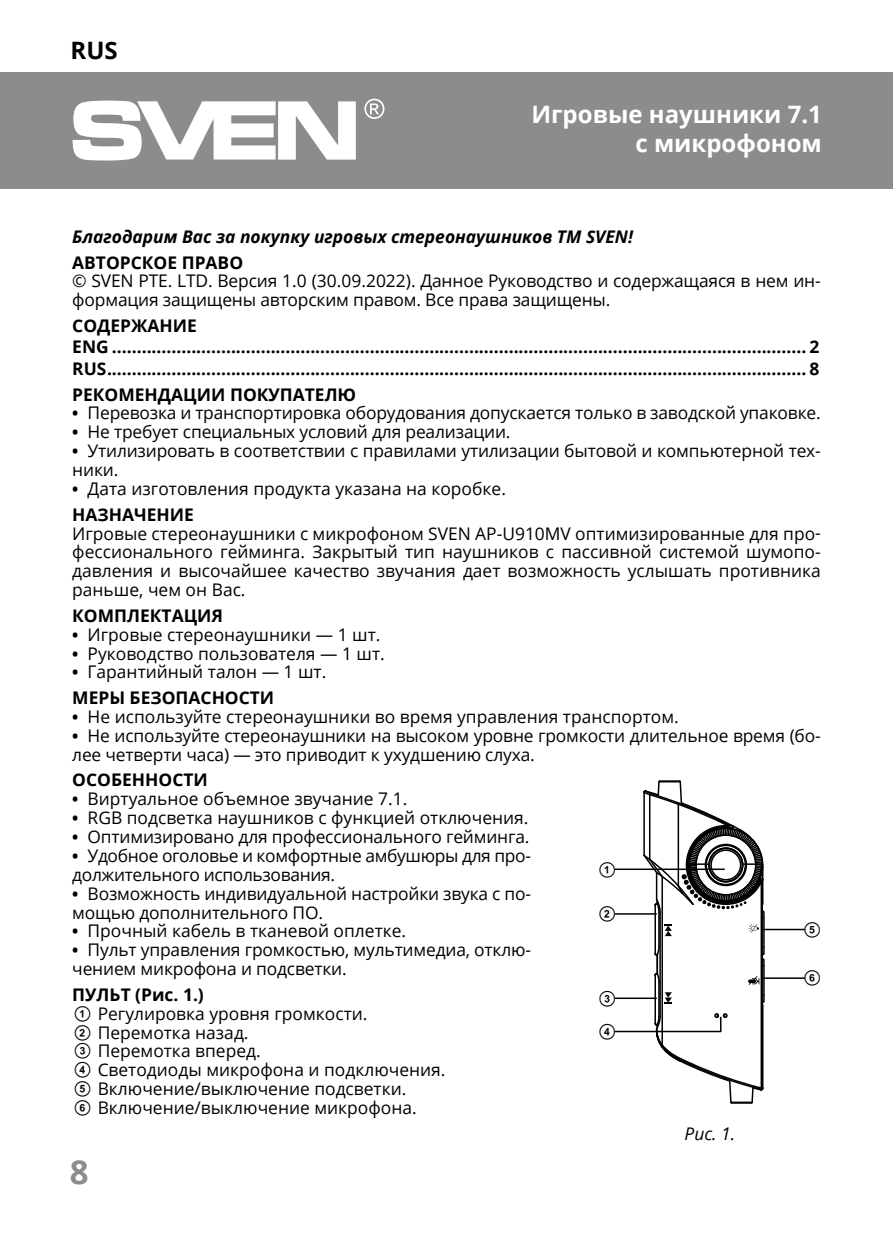
<style>
.page{position:relative;width:893px;height:1259px;background:#fff}
.page>*{position:absolute;margin:0;border:0;box-sizing:border-box;transform-origin:0 0}
.t1{font:700 33px "Open Sans";color:#8a8c8e}
.t2{font:700 24px/28.5px "Open Sans";color:#fff;text-align:right}
.t3{font:700 24px "Open Sans";color:#000}
.t4{font:17.4px/18.9px "Open Sans";letter-spacing:-.01em;color:#000}
.t5{font:700 17.4px/21.6px "Open Sans";color:#000}
.t6{font:italic 700 17.4px "Open Sans";color:#000}
.t7{font:italic 17.4px "Open Sans";color:#000}
.t8{font:17.4px/33.3px "SVEN";color:#000}
.s1{font-weight:700;font-size:16.5px}
.s2{font-weight:700}
.s3{font-family:"SVEN"}
</style>
<div class="page">
<div style="left:0;top:72px;width:893px;height:117px;background:#8a8c8e"></div>
<svg style="left:73px;top:101px;width:283px;height:59px"></svg>
<svg style="left:364px;top:99px;width:20px;height:20px"></svg>
<hr style="left:654px;top:905px;width:2px;height:48px;background:#000">
<hr style="left:654px;top:975px;width:2px;height:48px;background:#000">
<hr style="left:658px;top:912px;width:2px;height:34px;background:#000">
<hr style="left:658px;top:982px;width:2px;height:34px;background:#000">
<hr style="left:659px;top:912px;width:2px;height:104px;background:#000">
<hr style="left:661px;top:876px;width:2px;height:169px;background:#000">
<hr style="left:761px;top:881px;width:2px;height:206px;background:#000">
<hr style="left:763px;top:966px;width:2px;height:29px;background:#000">
<svg style="left:760px;top:993px;width:5px;height:14px"></svg>
<hr style="left:763px;top:918px;width:2px;height:29px;background:#000">
<svg style="left:760px;top:946px;width:5px;height:21px"></svg>
<svg style="left:654px;top:945px;width:6px;height:38px"></svg>
<svg style="left:665px;top:992px;width:7px;height:12px"></svg>
<svg style="left:642px;top:780px;width:124px;height:156px"></svg>
<svg style="left:751px;top:924px;width:6px;height:9px"></svg>
<svg style="left:748px;top:976px;width:11px;height:9px"></svg>
<hr style="left:615px;top:868px;width:109px;height:2px;background:#000">
<hr style="left:615px;top:913px;width:41px;height:1px;background:#000">
<hr style="left:615px;top:997px;width:41px;height:2px;background:#000">
<svg style="left:614px;top:1013px;width:150px;height:91px"></svg>
<hr style="left:763px;top:928px;width:41px;height:2px;background:#000">
<hr style="left:763px;top:977px;width:41px;height:2px;background:#000">
<h2 class="t3" style="left:71px;top:34px;width:49px">RUS</h2>
<h2 class="t2" style="left:531px;top:99px;width:292px">Игровые наушники 7.1 с микрофоном</h2>
<p class="t6" style="left:72px;top:224px;width:562px">Благодарим Вас за покупку игровых стереонаушников ТМ SVEN!</p>
<p class="t5" style="left:72px;top:251px;width:172px">АВТОРСКОЕ ПРАВО</p>
<p class="t4" style="left:72px;top:271px;width:750px">© SVEN PTE. LTD. Версия 1.0 (30.09.2022). Данное Руководство и содержащаяся в нем ин&shy;формация защищены авторским правом. Все права защищены.</p>
<p class="t5" style="left:72px;top:314px;width:748px">СОДЕРЖАНИЕ<br>ENG ............................................................................................................................................ 2<br>RUS............................................................................................................................................. 8</p>
<p class="t5" style="left:72px;top:383px;width:285px">РЕКОМЕНДАЦИИ ПОКУПАТЕЛЮ</p>
<p class="t4" style="left:72px;top:403px;width:750px"><span class="s1">•</span> Перевозка и транспортировка оборудования допускается только в заводской упаковке.</p>
<p class="t4" style="left:72px;top:422px;width:440px"><span class="s1">•</span> Не требует специальных условий для реализации.</p>
<p class="t4" style="left:72px;top:441px;width:750px"><span class="s1">•</span> Утилизировать в соответствии с правилами утилизации бытовой и компьютерной тех&shy;ники.</p>
<p class="t4" style="left:72px;top:475px;width:435px;line-height:25.5px"><span class="s1">•</span> Дата изготовления продукта указана на коробке.<br><span class="s2">НАЗНАЧЕНИЕ</span></p>
<p class="t4" style="left:72px;top:523px;width:750px;text-align:justify">Игровые стереонаушники с микрофоном SVEN AP-U910MV оптимизированные для про&shy;фессионального гейминга. Закрытый тип наушников с пассивной системой шумопо&shy;давления и высочайшее качество звучания дает возможность услышать противника раньше, чем он Вас.</p>
<p class="t5" style="left:72px;top:604px;width:103px">КОМПЛЕКтаци</p>
<p class="t5" style="left:212px;top:604px;width:13px">я</p>
<p class="t4" style="left:72px;top:624px;width:310px"><span class="s1">•</span> Игровые стереонаушники — 1 шт.</p>
<p class="t4" style="left:72px;top:643px;width:314px"><span class="s1">•</span> Руководство пользователя — 1 шт.</p>
<p class="t4" style="left:72px;top:659px;width:256px;line-height:25.5px"><span class="s1">•</span> Гарантийный талон — 1 шт.<br><span class="s2">МЕРЫ БЕЗОПАСНОСТИ</span></p>
<p class="t4" style="left:72px;top:706px;width:608px"><span class="s1">•</span> Не используйте стереонаушники во время управления транспортом.</p>
<p class="t4" style="left:72px;top:725px;width:750px"><span class="s1">•</span> Не используйте стереонаушники на высоком уровне громкости длительное время (бо&shy;лее четверти часа) — это приводит к ухудшению слуха.</p>
<p class="t5" style="left:72px;top:768px;width:137px">ОСОБЕННОСТИ</p>
<p class="t4" style="left:72px;top:789px;width:337px"><span class="s1">•</span> Виртуальное объемное звучание 7.1.</p>
<p class="t4" style="left:72px;top:808px;width:458px"><span class="s1">•</span> RGB подсветка наушников с функцией отключения.</p>
<p class="t4" style="left:72px;top:826px;width:459px"><span class="s1">•</span> Оптимизировано для профессионального гейминга.</p>
<p class="t4" style="left:72px;top:845px;width:460px"><span class="s1">•</span> Удобное оголовье и комфортные амбушюры для про&shy;должительного использования.</p>
<p class="t4" style="left:72px;top:883px;width:460px"><span class="s1">•</span> Возможность индивидуальной настройки звука с по&shy;мощью дополнительного ПО.</p>
<p class="t4" style="left:72px;top:921px;width:335px"><span class="s1">•</span> Прочный кабель в тканевой оплетке.</p>
<p class="t4" style="left:72px;top:940px;width:460px"><span class="s1">•</span> Пульт управления громкостью, мультимедиа, отклю&shy;чением микрофона и подсветки.</p>
<p class="t4" style="left:72px;top:984px;width:375px"><span class="s2">ПУЛЬТ (Рис. 1.)<br></span><span class="s3">A</span> Регулировка уровня громкости.<br><span class="s3">B</span> Перемотка назад.<br><span class="s3">C</span> Перемотка вперед.<br><span class="s3">D</span> Светодиоды микрофона и подключения.<br><span class="s3">E</span> Включение/выключение подсветки.<br><span class="s3">F</span> Включение/выключение микрофона.</p>
<p class="t7" style="left:685px;top:1121px;width:52px">Рис. 1.</p>
<p class="t8" style="left:597px;top:853px;width:22px">A</p>
<p class="t8" style="left:597px;top:897px;width:22px">B</p>
<p class="t8" style="left:802px;top:913px;width:22px">E</p>
<p class="t8" style="left:802px;top:961px;width:22px">F</p>
<p class="t8" style="left:597px;top:982px;width:22px">C<br>D</p>
<h1 class="t1" style="left:70px;top:1148px;width:20px">8</h1>
</div>
